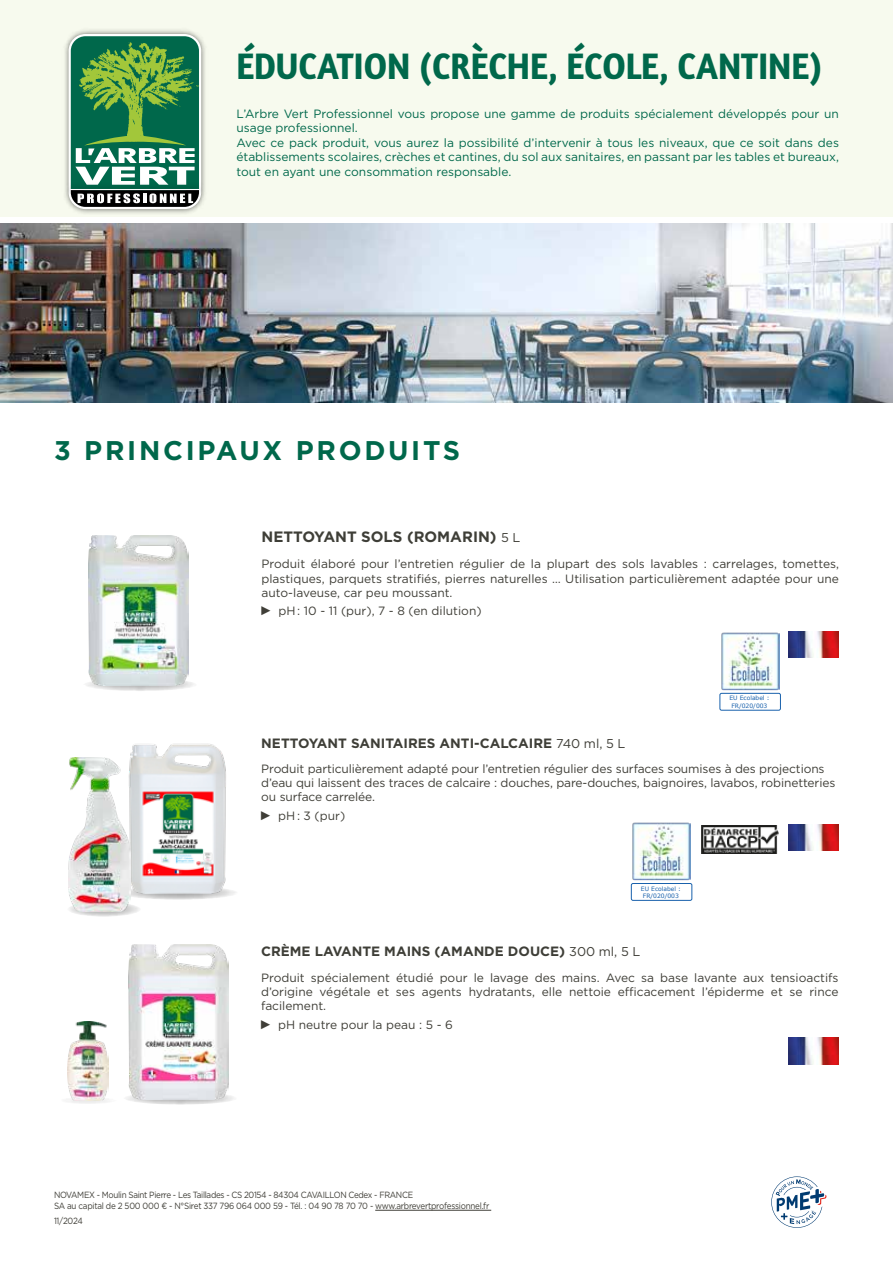
<style>
.page{position:relative;width:893px;height:1263px;background:#fff}
.page>*{position:absolute;margin:0;border:0;box-sizing:border-box;transform-origin:0 0}
.t1{font:700 37.5px "Amaranth";color:#00684b;scale:.9 1}
.t2{font:700 27px "Gotham";letter-spacing:.1em;color:#00684b}
.t3{font:700 15px "Gotham";color:#3e3e37}
.t4{font:700 13.5px "Gotham";color:#3e3e37}
.t5{font:12px/14.2px "Gotham";letter-spacing:-.01em;color:#3f3e37;text-align:justify}
.t6{font:12px/14.4px "Gotham";color:#00684b}
.t7{font:9px/10.8px "Gotham";letter-spacing:-.04em;color:#3f3e37;scale:.9 1}
.t8{font:6px/7.2px "Verdana";color:#1961ac;text-align:center}
.s1{font-weight:400;font-size:12.75px;color:#3f3e37}
.s2{font-family:"Arial Narrow";font-size:12.75px}
</style>
<div class="page">
<div style="left:0;top:0;width:893px;height:217px;background:#f7faee"></div>
<img style="left:65px;top:159px;width:140px;height:55px">
<div style="left:70px;top:170px;width:130px;height:20px;background:#00684b"></div>
<svg style="left:75px;top:159px;width:120px;height:20px"></svg>
<img style="left:65px;top:30px;width:140px;height:129px">
<div style="left:69px;top:34px;width:132px;height:175px;border:2px solid #fff;border-radius:16px"></div>
<svg style="left:78px;top:200px;width:115px;height:3px"></svg>
<img style="left:65px;top:179px;width:140px;height:21px">
<hr style="left:70px;top:189px;width:130px;height:1px;background:#fff">
<hr style="left:375px;top:1210px;width:116px;height:1px;background:#3f3e37">
<svg style="left:771px;top:1176px;width:56px;height:52px"></svg>
<img style="left:0;top:224px;width:893px;height:178px">
<svg style="left:83px;top:678px;width:114px;height:13px"></svg>
<img style="left:88px;top:536px;width:100px;height:150px">
<img style="left:788px;top:631px;width:51px;height:27px">
<img style="left:702px;top:825px;width:76px;height:29px">
<img style="left:788px;top:824px;width:51px;height:27px">
<svg style="left:118px;top:886px;width:121px;height:14px"></svg>
<img style="left:130px;top:743px;width:99px;height:151px">
<svg style="left:67px;top:902px;width:74px;height:15px"></svg>
<img style="left:69px;top:757px;width:62px;height:154px">
<svg style="left:123px;top:1091px;width:115px;height:14px"></svg>
<img style="left:129px;top:944px;width:100px;height:155px">
<svg style="left:59px;top:1097px;width:59px;height:7px"></svg>
<img style="left:68px;top:1021px;width:41px;height:79px">
<img style="left:788px;top:1037px;width:51px;height:27px">
<svg style="left:630px;top:823px;width:63px;height:63px"></svg>
<img style="left:631px;top:822px;width:59px;height:58px">
<div style="left:631px;top:883px;width:61px;height:17px;background:#fff;border-radius:2px"></div>
<div style="left:631px;top:883px;width:61px;height:18px;border:1px solid #1961ac;border-radius:2px"></div>
<svg style="left:719px;top:633px;width:61px;height:63px"></svg>
<img style="left:720px;top:632px;width:59px;height:58px">
<div style="left:720px;top:693px;width:60px;height:17px;background:#fff;border-radius:2px"></div>
<div style="left:720px;top:693px;width:61px;height:17px;border:1px solid #1961ac;border-radius:2px"></div>
<h1 class="t1" style="left:236px;top:42px;width:652px">ÉDUCATION (CRÈCHE, ÉCOLE, CANTINE)</h1>
<p class="t6" style="left:236px;top:106px;width:604px">L’Arbre Vert Professionnel vous propose une gamme de produits spécialement développés pour un usage professionnel.<br>Avec ce pack produit, vous aurez la possibilité d’intervenir à tous les niveaux, que ce soit dans des établissements scolaires, crèches et cantines, du sol aux sanitaires, en passant par les tables et bureaux, tout en ayant une consommation responsable.</p>
<h2 class="t2" style="left:54px;top:433px;width:408px">3 PRINCIPAUX PRODUITS</h2>
<p class="t3" style="left:261px;top:527px;width:260px">NETTOYANT SOLS (ROMARIN) <span class="s1">5 L</span></p>
<p class="t5" style="left:261px;top:557px;width:579px">Produit élaboré pour l’entretien régulier de la plupart des sols lavables : carrelages, tomettes, plastiques, parquets stratifiés, pierres naturelles … Utilisation particulièrement adaptée pour une auto-laveuse, car peu moussant.</p>
<p class="t5" style="left:261px;top:604px;width:222px"><span class="s2">►</span> pH : 10 - 11 (pur), 7 - 8 (en dilution)</p>
<p class="t8" style="left:729px;top:695px;width:41px">EU Ecolabel :<br>FR/020/003</p>
<p class="t4" style="left:261px;top:734px;width:366px">NETTOYANT SANITAIRES ANTI-CALCAIRE <span class="s1">740 ml, 5 L</span></p>
<p class="t5" style="left:261px;top:761px;width:575px;text-align:left">Produit particulièrement adapté pour l’entretien régulier des surfaces soumises à des projections d’eau qui laissent des traces de calcaire : douches, pare-douches, baignoires, lavabos, robinetteries ou surface carrelée.</p>
<p class="t5" style="left:261px;top:808px;width:85px"><span class="s2">►</span> pH : 3 (pur)</p>
<p class="t8" style="left:641px;top:885px;width:41px">EU Ecolabel :<br>FR/020/003</p>
<p class="t4" style="left:261px;top:942px;width:381px">CRÈME LAVANTE MAINS (AMANDE DOUCE) <span class="s1">300 ml, 5 L</span></p>
<p class="t5" style="left:261px;top:970px;width:579px">Produit spécialement étudié pour le lavage des mains. Avec sa base lavante aux tensioactifs d’origine végétale et ses agents hydratants, elle nettoie efficacement l’épiderme et se rince facilement.</p>
<p class="t5" style="left:261px;top:1017px;width:193px"><span class="s2">►</span> pH neutre pour la peau : 5 - 6</p>
<p class="t7" style="left:54px;top:1189px;width:485px">NOVAMEX - Moulin Saint Pierre - Les Taillades - CS 20154 - 84304 CAVAILLON Cedex - FRANCE<br>SA au capital de 2 500 000 € - N°Siret 337 796 064 000 59 - Tél. : 04 90 78 70 70 - www.arbrevertprofessionnel.fr</p>
<p class="t7" style="left:54px;top:1215px;width:34px">11/2024</p>
</div>
